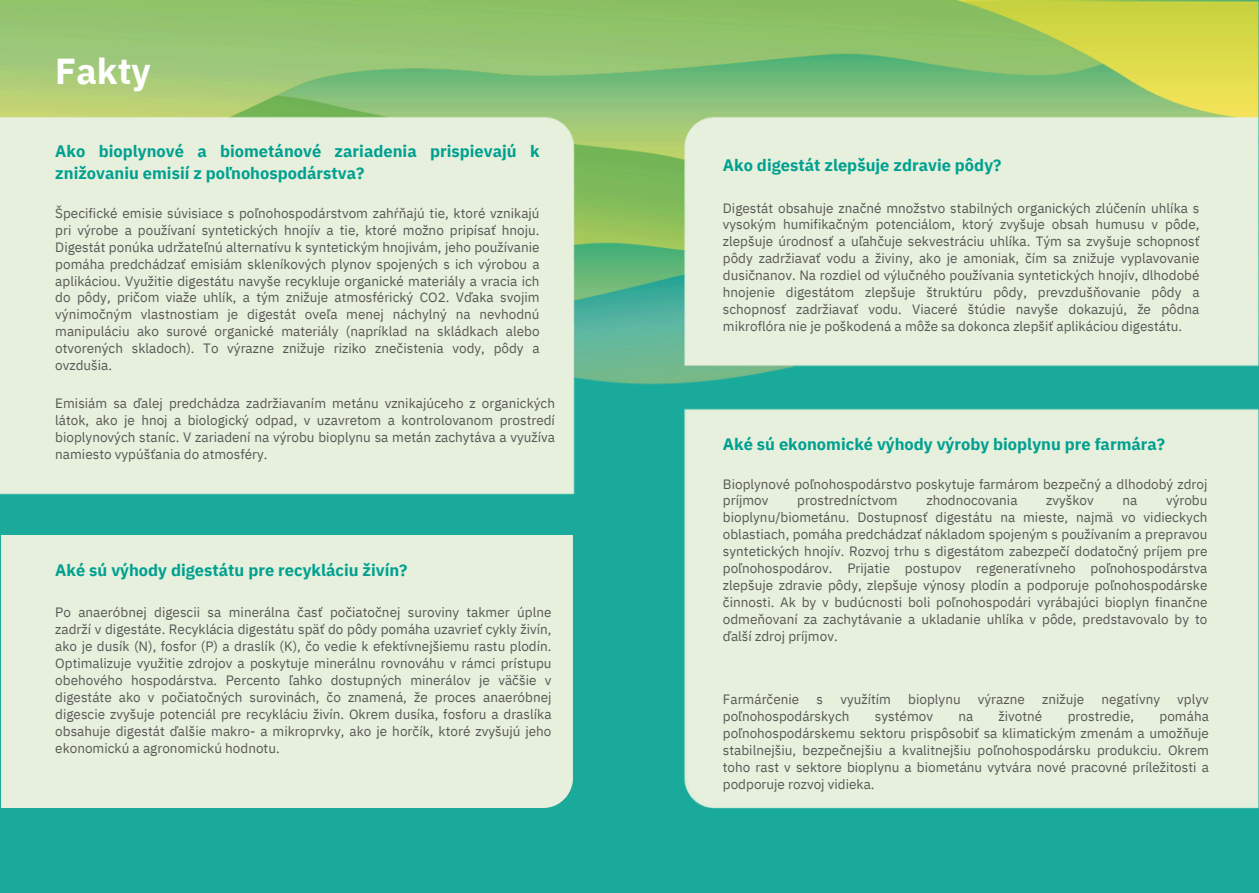
<style>
.page{position:relative;width:1259px;height:893px;background:#fff}
.page>*{position:absolute;margin:0;border:0;box-sizing:border-box;transform-origin:0 0}
.t1{font:700 36px "IBM Plex Sans";color:#fff}
.t2{font:700 16.5px/21.3px "IBM Plex Sans";color:#00a091}
.t3{font:13.5px/16.8px "IBM Plex Sans";color:#575756;text-align:justify}
</style>
<div class="page">
<div style="left:0;top:0;width:1259px;height:892px;background:#1aaa9c"></div>
<img style="left:0;top:0;width:1259px;height:809px">
<p class="t1" style="left:55px;top:47px;width:97px">Fakty</p>
<h1 class="t2" style="left:55px;top:140px;width:486px">Ako bioplynové a biometánové zariadenia prispievajú k znižovaniu emisií z poľnohospodárstva?</h1>
<h2 class="t3" style="left:55px;top:204px;width:486px">Špecifické emisie súvisiace s poľnohospodárstvom zahŕňajú tie, ktoré vznikajú pri výrobe a používaní syntetických hnojív a tie, ktoré možno pripísať hnoju.<br>Digestát ponúka udržateľnú alternatívu k syntetickým hnojivám, jeho používanie pomáha predchádzať emisiám skleníkových plynov spojených s ich výrobou a aplikáciou. Využitie digestátu navyše recykluje organické materiály a vracia ich do pôdy, pričom viaže uhlík, a tým znižuje atmosférický CO2. Vďaka svojim výnimočným vlastnostiam je digestát oveľa menej náchylný na nevhodnú manipuláciu ako surové organické materiály (napríklad na skládkach alebo otvorených skladoch). To výrazne znižuje riziko znečistenia vody, pôdy a ovzdušia.</h2>
<p class="t3" style="left:55px;top:395px;width:501px">Emisiám sa ďalej predchádza zadržiavaním metánu vznikajúceho z organických látok, ako je hnoj a biologický odpad, v uzavretom a kontrolovanom prostredí bioplynových staníc. V zariadení na výrobu bioplynu sa metán zachytáva a využíva namiesto vypúšťania do atmosféry.</p>
<p class="t2" style="left:55px;top:558px;width:354px">Aké sú výhody digestátu pre recykláciu živín?</p>
<p class="t3" style="left:55px;top:603px;width:498px">Po anaeróbnej digescii sa minerálna časť počiatočnej suroviny takmer úplne zadrží v digestáte. Recyklácia digestátu späť do pôdy pomáha uzavrieť cykly živín, ako je dusík (N), fosfor (P) a draslík (K), čo vedie k efektívnejšiemu rastu plodín.<br>Optimalizuje využitie zdrojov a poskytuje minerálnu rovnováhu v rámci prístupu obehového hospodárstva. Percento ľahko dostupných minerálov je väčšie v digestáte ako v počiatočných surovinách, čo znamená, že proces anaeróbnej digescie zvyšuje potenciál pre recykláciu živín. Okrem dusíka, fosforu a draslíka obsahuje digestát ďalšie makro- a mikroprvky, ako je horčík, ktoré zvyšujú jeho ekonomickú a agronomickú hodnotu.</p>
<p class="t2" style="left:723px;top:154px;width:280px">Ako digestát zlepšuje zdravie pôdy?</p>
<h2 class="t3" style="left:723px;top:199px;width:478px">Digestát obsahuje značné množstvo stabilných organických zlúčenín uhlíka s vysokým humifikačným potenciálom, ktorý zvyšuje obsah humusu v pôde, zlepšuje úrodnosť a uľahčuje sekvestráciu uhlíka. Tým sa zvyšuje schopnosť pôdy zadržiavať vodu a živiny, ako je amoniak, čím sa znižuje vyplavovanie dusičnanov. Na rozdiel od výlučného používania syntetických hnojív, dlhodobé hnojenie digestátom zlepšuje štruktúru pôdy, prevzdušňovanie pôdy a schopnosť zadržiavať vodu. Viaceré štúdie navyše dokazujú, že pôdna mikroflóra nie je poškodená a môže sa dokonca zlepšiť aplikáciou digestátu.</h2>
<p class="t2" style="left:723px;top:433px;width:444px">Aké sú ekonomické výhody výroby bioplynu pre farmára?</p>
<h2 class="t3" style="left:723px;top:475px;width:486px">Bioplynové poľnohospodárstvo poskytuje farmárom bezpečný a dlhodobý zdroj príjmov</h2>
<h2 class="t3" style="left:723px;top:492px;width:486px;text-indent:443px">výrobu bioplynu/biometánu. Dostupnosť digestátu na mieste, najmä vo vidieckych oblastiach, pomáha predchádzať nákladom spojeným s používaním a prepravou syntetických hnojív. Rozvoj trhu s digestátom zabezpečí dodatočný príjem pre poľnohospodárov. Prijatie postupov regeneratívneho poľnohospodárstva zlepšuje zdravie pôdy, zlepšuje výnosy plodín a podporuje poľnohospodárske činnosti. Ak by v budúcnosti boli poľnohospodári vyrábajúci bioplyn finančne odmeňovaní za zachytávanie a ukladanie uhlíka v pôde, predstavovalo by to ďalší zdroj príjmov.</h2>
<h2 class="t3" style="left:797px;top:492px;width:102px">prostredníctvom</h2>
<h2 class="t3" style="left:926px;top:492px;width:93px">zhodnocovania</h2>
<h2 class="t3" style="left:1046px;top:492px;width:49px">zvyškov</h2>
<h2 class="t3" style="left:1122px;top:492px;width:16px">na</h2>
<h2 class="t3" style="left:723px;top:690px;width:78px">Farmárčenie</h2>
<h2 class="t3" style="left:816px;top:690px;width:8px">s</h2>
<h2 class="t3" style="left:840px;top:690px;width:52px">využítím</h2>
<h2 class="t3" style="left:908px;top:690px;width:54px">bioplynu</h2>
<h2 class="t3" style="left:978px;top:690px;width:48px">výrazne</h2>
<h2 class="t3" style="left:1042px;top:690px;width:44px">znižuje</h2>
<h2 class="t3" style="left:1101px;top:690px;width:60px">negatívny</h2>
<h2 class="t3" style="left:1177px;top:690px;width:33px">vplyv</h2>
<h2 class="t3" style="left:723px;top:707px;width:128px">poľnohospodárskych</h2>
<h2 class="t3" style="left:875px;top:707px;width:60px">systémov</h2>
<h2 class="t3" style="left:958px;top:707px;width:16px">na</h2>
<h2 class="t3" style="left:999px;top:707px;width:45px">životné</h2>
<h2 class="t3" style="left:1068px;top:707px;width:68px">prostredie,</h2>
<h2 class="t3" style="left:723px;top:707px;width:487px;text-indent:437px">pomáha poľnohospodárskemu sektoru prispôsobiť sa klimatickým zmenám a umožňuje stabilnejšiu, bezpečnejšiu a kvalitnejšiu poľnohospodársku produkciu. Okrem toho rast v sektore bioplynu a biometánu vytvára nové pracovné príležitosti a podporuje rozvoj vidieka.</h2>
</div>
